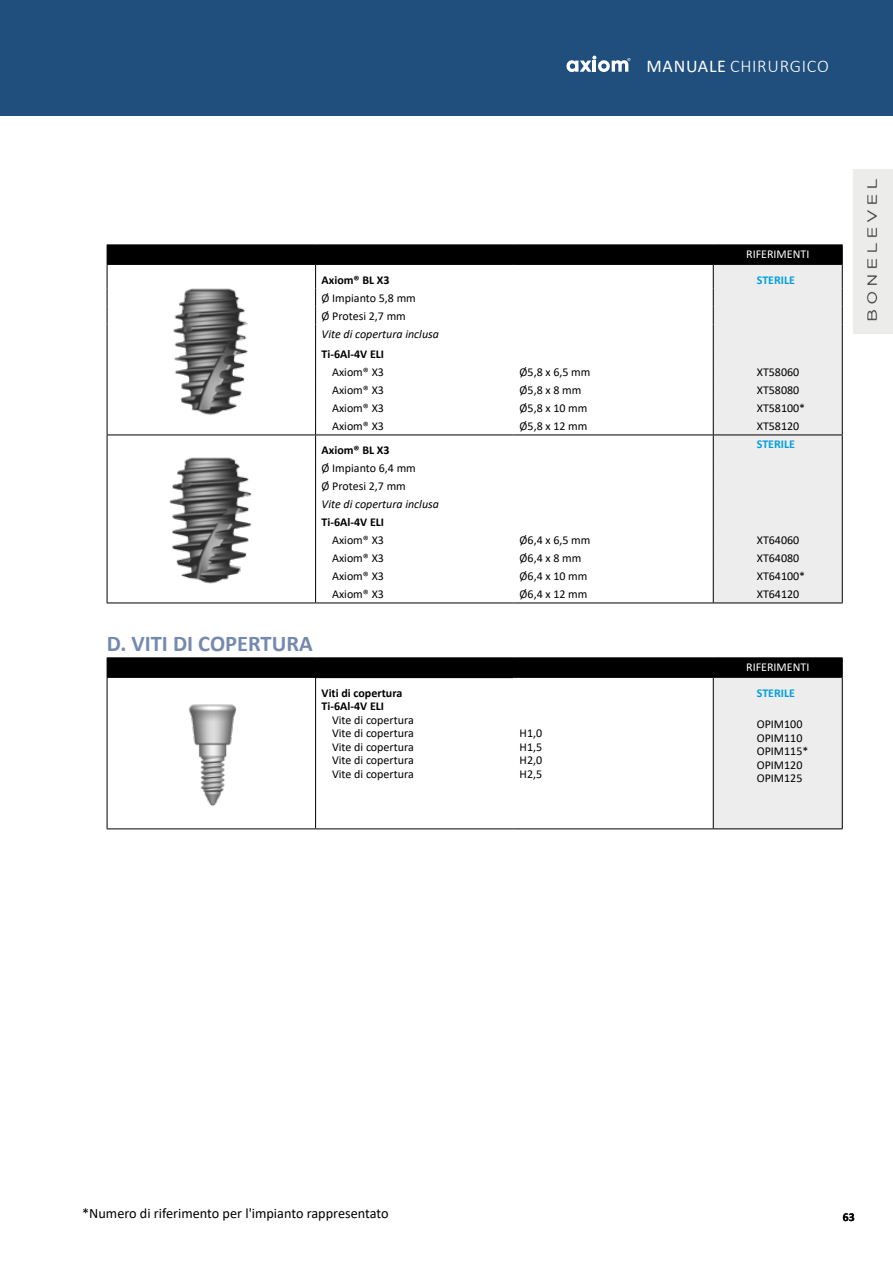
<style>
.page{position:relative;width:893px;height:1263px;background:#fff}
.page>*{position:absolute;margin:0;border:0;box-sizing:border-box;transform-origin:0 0}
.t1{font:700 22.5px "Calibri";color:#7589af}
.t2{font:300 18px "Calibri";letter-spacing:.04em;color:#fff}
.t3{font:14.25px "Calibri";color:#000}
.t4{font:12px/13.5px "Calibri";color:#000}
.t5{font:700 12px/13.5px "Calibri";color:#000}
.t6{font:italic 12px "Calibri";color:#000}
.t7{font:12px "Calibri";color:#fff}
.t8{font:700 12px "Calibri";color:#009fe3}
.s1{font-weight:400}
</style>
<div class="page">
<img style="left:853px;top:169px;width:40px;height:165px">
<div style="left:0;top:0;width:893px;height:116px;background:#204f7e"></div>
<svg style="left:566px;top:56px;width:64px;height:16px"></svg>
<hr style="left:316px;top:603px;width:198px;height:1px;background:#000">
<hr style="left:514px;top:603px;width:199px;height:1px;background:#000">
<hr style="left:713px;top:603px;width:130px;height:1px;background:#000">
<svg style="left:107px;top:245px;width:736px;height:358px"></svg>
<hr style="left:107px;top:603px;width:209px;height:1px;background:#000">
<img style="left:168px;top:283px;width:87px;height:136px">
<img style="left:168px;top:453px;width:87px;height:136px">
<div style="left:713px;top:677px;width:129px;height:152px;background:#ededed"></div>
<hr style="left:107px;top:678px;width:1px;height:150px;background:#000">
<hr style="left:842px;top:678px;width:1px;height:150px;background:#000">
<hr style="left:107px;top:828px;width:209px;height:1px;background:#000">
<hr style="left:713px;top:828px;width:130px;height:1px;background:#000">
<hr style="left:316px;top:677px;width:197px;height:1px;background:#000">
<hr style="left:315px;top:678px;width:1px;height:150px;background:#000">
<hr style="left:513px;top:677px;width:200px;height:1px;background:#000">
<hr style="left:713px;top:678px;width:1px;height:150px;background:#000">
<hr style="left:316px;top:828px;width:198px;height:1px;background:#000">
<hr style="left:514px;top:828px;width:199px;height:1px;background:#000">
<hr style="left:713px;top:657px;width:130px;height:1px;background:#000">
<hr style="left:713px;top:677px;width:130px;height:1px;background:#000">
<hr style="left:107px;top:657px;width:209px;height:1px;background:#000">
<hr style="left:316px;top:657px;width:198px;height:1px;background:#000">
<hr style="left:514px;top:657px;width:199px;height:1px;background:#000">
<div style="left:107px;top:658px;width:736px;height:19px;background:#000"></div>
<hr style="left:107px;top:677px;width:209px;height:1px;background:#000">
<img style="left:189px;top:704px;width:48px;height:103px">
<h2 class="t2" style="left:646px;top:55px;width:184px"><span class="s1">MANUALE</span> CHIRURGICO</h2>
<p class="t7" style="left:746px;top:246px;width:65px">RIFERIMENTI</p>
<p class="t5" style="left:322px;top:273px;width:69px">Axiom® BL X3</p>
<p class="t8" style="left:757px;top:271px;width:40px">STERILE</p>
<p class="t4" style="left:322px;top:289px;width:96px;line-height:18px">Ø Impianto 5,8 mm<br>Ø Protesi 2,7 mm</p>
<p class="t6" style="left:322px;top:326px;width:119px">Vite di copertura inclusa</p>
<p class="t5" style="left:322px;top:348px;width:64px">Ti-6Al-4V ELI</p>
<p class="t4" style="left:332px;top:365px;width:53px">Axiom® X3</p>
<p class="t4" style="left:520px;top:365px;width:72px">Ø5,8 x 6,5 mm</p>
<p class="t4" style="left:757px;top:365px;width:44px">XT58060</p>
<p class="t4" style="left:332px;top:383px;width:53px">Axiom® X3</p>
<p class="t4" style="left:520px;top:383px;width:63px">Ø5,8 x 8 mm</p>
<p class="t4" style="left:757px;top:383px;width:44px">XT58080</p>
<p class="t4" style="left:332px;top:401px;width:53px">Axiom® X3</p>
<p class="t4" style="left:520px;top:401px;width:69px">Ø5,8 x 10 mm</p>
<p class="t4" style="left:757px;top:401px;width:50px">XT58100*</p>
<p class="t4" style="left:332px;top:419px;width:53px">Axiom® X3</p>
<p class="t4" style="left:520px;top:419px;width:69px">Ø5,8 x 12 mm</p>
<p class="t4" style="left:757px;top:419px;width:44px">XT58120</p>
<p class="t5" style="left:322px;top:443px;width:69px">Axiom® BL X3</p>
<p class="t8" style="left:757px;top:436px;width:40px">STERILE</p>
<p class="t4" style="left:322px;top:459px;width:96px;line-height:18px">Ø Impianto 6,4 mm<br>Ø Protesi 2,7 mm</p>
<p class="t6" style="left:322px;top:496px;width:119px">Vite di copertura inclusa</p>
<p class="t5" style="left:322px;top:515px;width:64px">Ti-6Al-4V ELI</p>
<p class="t4" style="left:332px;top:533px;width:53px">Axiom® X3</p>
<p class="t4" style="left:520px;top:533px;width:72px">Ø6,4 x 6,5 mm</p>
<p class="t4" style="left:757px;top:533px;width:44px">XT64060</p>
<p class="t4" style="left:332px;top:551px;width:53px">Axiom® X3</p>
<p class="t4" style="left:520px;top:551px;width:63px">Ø6,4 x 8 mm</p>
<p class="t4" style="left:757px;top:551px;width:44px">XT64080</p>
<p class="t4" style="left:332px;top:569px;width:53px">Axiom® X3</p>
<p class="t4" style="left:520px;top:569px;width:69px">Ø6,4 x 10 mm</p>
<p class="t4" style="left:757px;top:569px;width:50px">XT64100*</p>
<p class="t4" style="left:332px;top:587px;width:53px">Axiom® X3</p>
<p class="t4" style="left:520px;top:587px;width:69px">Ø6,4 x 12 mm</p>
<p class="t4" style="left:757px;top:587px;width:44px">XT64120</p>
<h1 class="t1" style="left:107px;top:628px;width:208px">D. VITI DI COPERTURA</h1>
<p class="t5" style="left:322px;top:686px;width:82px">Viti di copertura<br>Ti-6Al-4V ELI</p>
<p class="t4" style="left:332px;top:713px;width:83px;text-align:justify">Vite di copertura Vite di copertura Vite di copertura Vite di copertura Vite di copertura</p>
<p class="t4" style="left:520px;top:726px;width:24px;text-align:justify">H1,0<br>H1,5<br>H2,0<br>H2,5</p>
<p class="t7" style="left:746px;top:659px;width:65px">RIFERIMENTI</p>
<p class="t8" style="left:757px;top:684px;width:40px">STERILE</p>
<p class="t4" style="left:757px;top:717px;width:53px">OPIM100<br>OPIM110<br>OPIM115*<br>OPIM120<br>OPIM125</p>
<p class="t3" style="left:82px;top:1204px;width:308px">*Numero di riferimento per l'impianto rappresentato</p>
<p class="t5" style="left:843px;top:1210px;width:13px">63</p>
</div>
